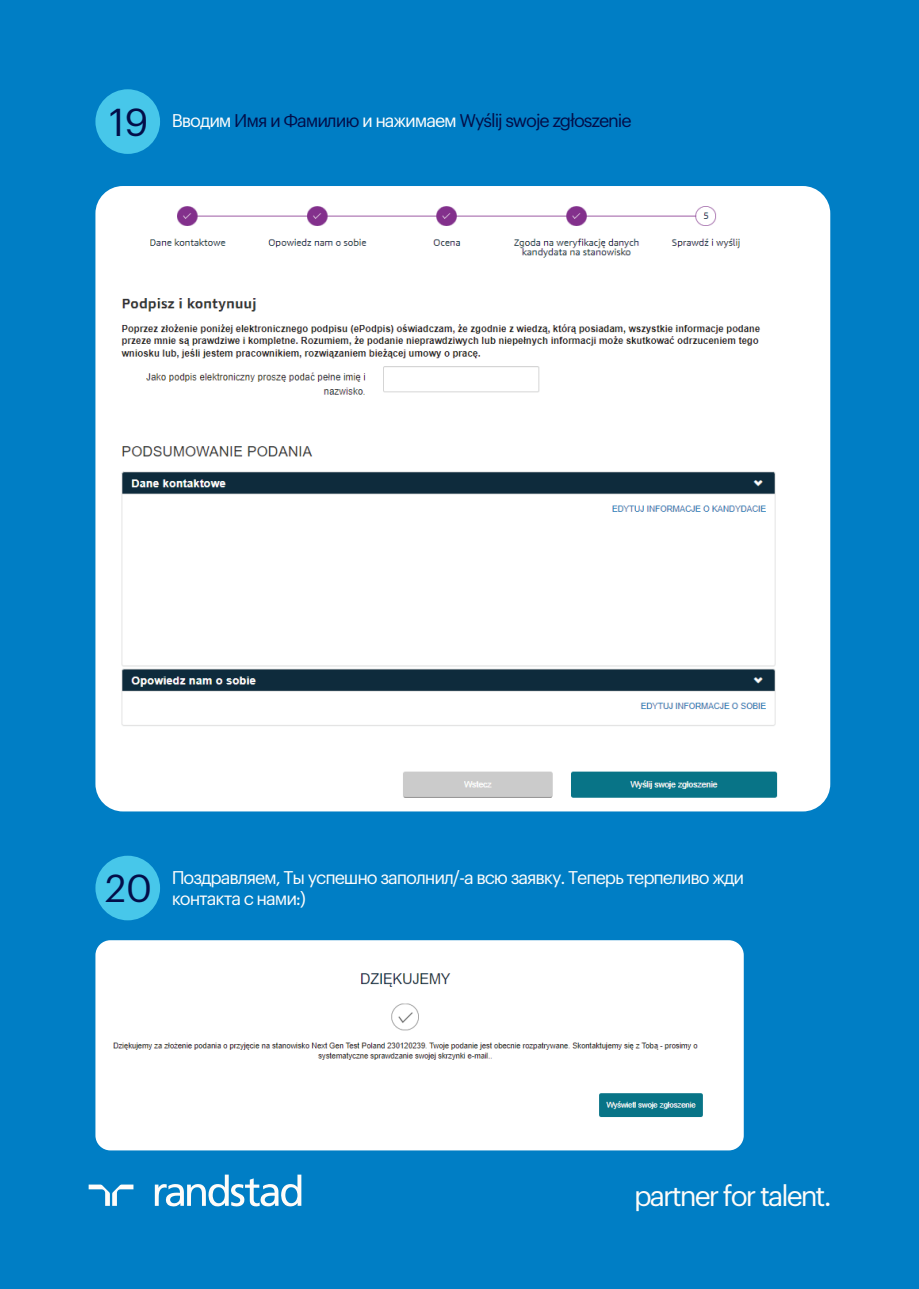
<style>
.page{position:relative;width:919px;height:1289px;background:#fff}
.page>*{position:absolute;margin:0;border:0;box-sizing:border-box;transform-origin:0 0}
.t1{font:38.1px "Graphik LCG";color:#030e49}
.t2{font:28.2px "Graphik LCG";letter-spacing:-.07em;color:#fefcf9}
.t3{font:18px/21.6px "Graphik LCG";letter-spacing:-.06em;color:#fefdfc}
.t4{font:18px "Graphik LCG";letter-spacing:-.06em;color:#030e49}
.s1{color:#fefdfc}
</style>
<div class="page">
<div style="left:0;top:0;width:918px;height:1288px;background:#007ec5"></div>
<div style="left:95px;top:89px;width:65px;height:65px;background:#47c7ea;border-radius:50%"></div>
<div style="left:95px;top:855px;width:65px;height:65px;background:#47c7ea;border-radius:50%"></div>
<img style="left:95px;top:186px;width:735px;height:625px">
<div style="left:128px;top:498px;width:263px;height:157px;background:#fff"></div>
<div style="left:95px;top:940px;width:648px;height:210px;background:#fff"></div>
<svg style="left:89px;top:1184px;width:44px;height:21px"></svg>
<svg style="left:155px;top:1174px;width:146px;height:32px"></svg>
<h1 class="t1" style="left:110px;top:93px;width:40px">19</h1>
<p class="t4" style="left:172px;top:107px;width:461px"><span class="s1">Вводим</span> Имя и Фамилию <span class="s1">и нажимаем</span> Wyślij swoje zgłoszenie</p>
<p class="t3" style="left:105px;top:864px;width:640px;text-indent:67px">Поздравляем, Ты успешно заполнил/-а всю заявку. Теперь терпеливо жди<br><sup>20</sup> контакта с нами:)</p>
<h2 class="t2" style="left:634px;top:1174px;width:199px">partner for talent.</h2>
</div>
